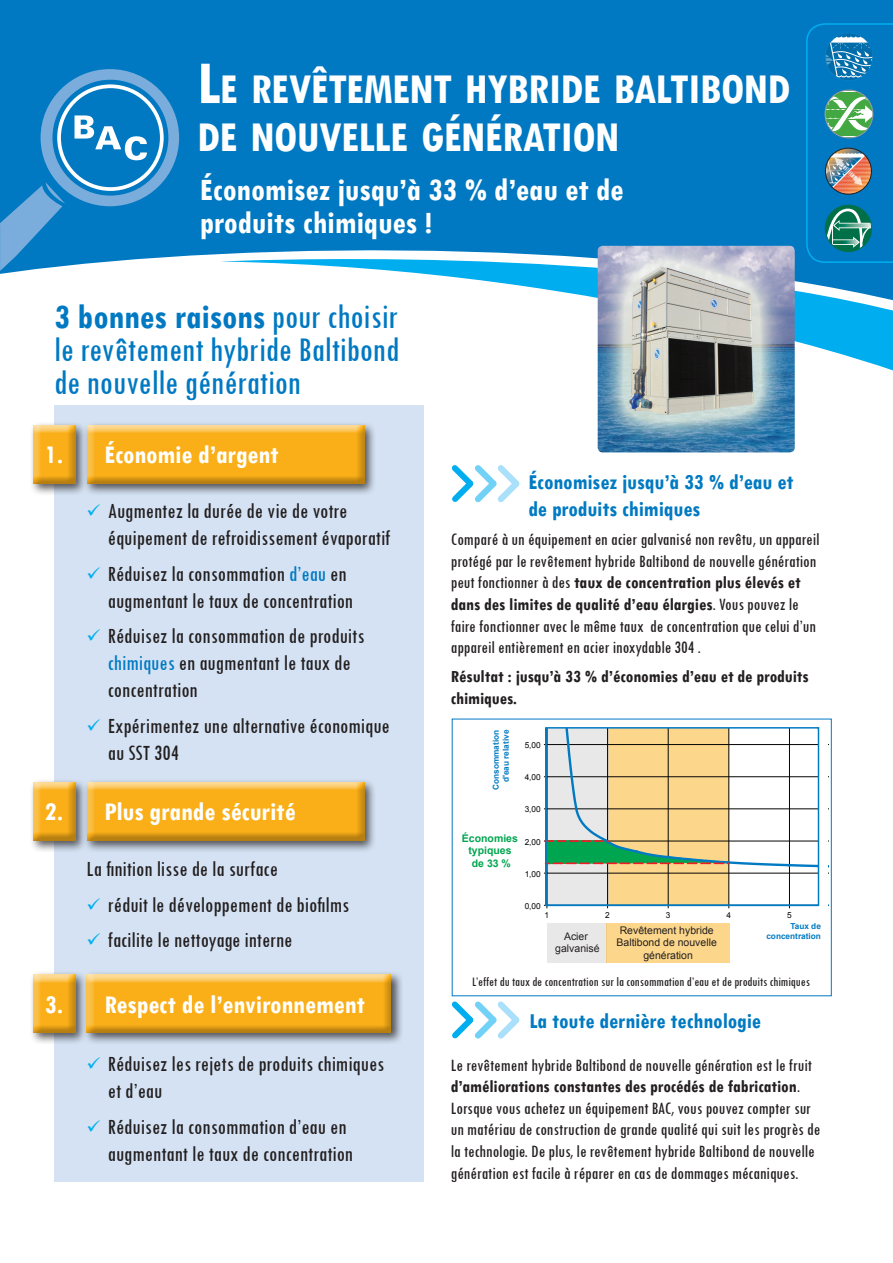
<style>
.page{position:relative;width:893px;height:1263px;background:#fff}
.page>*{position:absolute;margin:0;border:0;box-sizing:border-box;transform-origin:0 0}
.t1{font:700 condensed 45.15px/48px "Tw Cen";letter-spacing:-.015em;color:#fff}
.t2{font:condensed 36px/33px "Tw Cen";color:#0079c2;text-align:justify}
.t3{font:700 condensed 33px/33px "Tw Cen";color:#fff}
.t4{font:700 condensed 27px "Tw Cen";color:#fff}
.bullets{font:condensed 22.5px/27px "Tw Cen";color:#231f20}
.t5{font:700 condensed 22.5px/27px "Tw Cen";color:#007ac2}
.t6{font:condensed 18px/21.6px "Tw Cen";color:#231f20}
.t7{font:700 condensed 18px/21.6px "Tw Cen";color:#231f20}
.t8{font:condensed 13.5px "Tw Cen";color:#231f20}
.t9{font:10.5px/12.6px "Arial";color:#231f20;text-align:center}
.t10{font:700 10.5px/12.6px "Arial";color:#00a54f;text-align:center}
.t11{font:700 8.25px/9.9px "Arial";color:#007ac2;text-align:right}
.t12{font:8.25px "Arial";color:#050504}
.s1{font-size:64.5px}
.s2{font-weight:700}
.s3{color:#0079c2}
</style>
<div class="page">
<div style="left:0;top:0;width:893px;height:274px;background:#0079c2"></div>
<svg style="left:220px;top:242px;width:673px;height:133px"></svg>
<div style="left:41px;top:69px;width:138px;height:137px;background:#7aacdc;border-radius:50%"></div>
<svg style="left:0;top:182px;width:65px;height:89px;background:#3790cd"></svg>
<svg style="left:806px;top:23px;width:87px;height:240px;background:#2688b2"></svg>
<div style="left:825px;top:33px;width:48px;height:48px;border:1px solid #0079c2;border-radius:50%"></div>
<div style="left:52px;top:80px;width:116px;height:116px;background:#0079c2;border-radius:50%"></div>
<svg style="left:57px;top:84px;width:107px;height:107px"></svg>
<div style="left:61px;top:88px;width:99px;height:99px;background:#0079c2;border-radius:50%"></div>
<svg style="left:75px;top:115px;width:72px;height:45px"></svg>
<div style="left:54px;top:405px;width:370px;height:777px;background:#d4e2f3"></div>
<div style="left:82px;top:970px;width:321px;height:75px;background:#231f20;opacity:.75"></div>
<div style="left:82px;top:974px;width:311px;height:60px;background:#231f20;opacity:.31"></div>
<div style="left:82px;top:421px;width:295px;height:75px;background:#231f20;opacity:.75"></div>
<div style="left:82px;top:425px;width:284px;height:59px;background:#231f20;opacity:.31"></div>
<div style="left:82px;top:778px;width:295px;height:75px;background:#231f20;opacity:.75"></div>
<div style="left:82px;top:782px;width:284px;height:59px;background:#231f20;opacity:.31"></div>
<img style="left:598px;top:246px;width:197px;height:206px">
<div style="left:547px;top:923px;width:60px;height:39px;background:#e8e8e9"></div>
<div style="left:607px;top:923px;width:123px;height:39px;background:#fcd78b"></div>
<svg style="left:544px;top:874px;width:274px;height:33px"></svg>
<svg style="left:544px;top:730px;width:272px;height:144px"></svg>
<div style="left:545px;top:727px;width:274px;height:179px;border:2px solid #007ac2"></div>
<svg style="left:451px;top:996px;width:74px;height:43px"></svg>
<svg style="left:451px;top:465px;width:69px;height:38px"></svg>
<div style="left:29px;top:421px;width:59px;height:75px;background:#231f20;opacity:.75"></div>
<div style="left:31px;top:424px;width:53px;height:60px;background:#231f20;opacity:.31"></div>
<div style="left:29px;top:778px;width:59px;height:75px;background:#231f20;opacity:.75"></div>
<div style="left:31px;top:781px;width:53px;height:60px;background:#231f20;opacity:.31"></div>
<div style="left:29px;top:970px;width:59px;height:75px;background:#231f20;opacity:.75"></div>
<div style="left:31px;top:974px;width:53px;height:60px;background:#231f20;opacity:.31"></div>
<p class="t1" style="left:197px;top:64px;width:595px"><span class="s1">L</span>E REVÊTEMENT HYBRIDE BALTIBOND<br>DE NOUVELLE GÉNÉRATION</p>
<p class="t3" style="left:200px;top:172px;width:425px">Économisez jusqu’à 33 % d’eau et de produits chimiques !</p>
<p class="t2" style="left:54px;top:299px;width:347px"><span class="s2">3 bonnes raisons</span> pour choisir le revêtement hybride Baltibond de nouvelle génération</p>
<h3 class="t4" style="left:45px;top:438px;width:20px">1.</h3>
<h3 class="t4" style="left:104px;top:438px;width:176px">Économie d’argent</h3>
<p class="bullets" style="left:108px;top:497px;width:284px">Augmentez la durée de vie de votre équipement de refroidissement évaporatif</p>
<p class="bullets" style="left:108px;top:559px;width:247px">Réduisez la consommation <span class="s3">d’eau</span> en augmentant le taux de concentration</p>
<p class="bullets" style="left:108px;top:622px;width:258px">Réduisez la consommation de produits <span class="s3">chimiques</span> en augmentant le taux de concentration</p>
<p class="bullets" style="left:108px;top:711px;width:283px">Expérimentez une alternative économique au SST 304</p>
<p class="t5" style="left:528px;top:468px;width:267px">Économisez jusqu’à 33 % d’eau et de produits chimiques</p>
<p class="t6" style="left:451px;top:528px;width:370px">Comparé à un équipement en acier galvanisé non revêtu, un appareil protégé par le revêtement hybride Baltibond de nouvelle génération peut fonctionner à des <span class="s2">taux de concentration plus élevés et dans des limites de qualité d’eau élargies</span>. Vous pouvez le faire fonctionner avec le même taux de concentration que celui d’un appareil entièrement en acier inoxydable 304 .</p>
<p class="t7" style="left:451px;top:665px;width:359px">Résultat : jusqu’à 33 % d’économies d’eau et de produits chimiques.</p>
<p class="t11" style="left:491px;top:790px;width:62px;rotate:-90deg">Consommation d'eau relative</p>
<p class="t12" style="left:525px;top:740px;width:18px">5,00</p>
<p class="t12" style="left:525px;top:772px;width:18px">4,00</p>
<h3 class="t4" style="left:45px;top:795px;width:20px">2.</h3>
<h3 class="t4" style="left:104px;top:795px;width:193px">Plus grande sécurité</h3>
<p class="t12" style="left:525px;top:804px;width:18px">3,00</p>
<p class="bullets" style="left:87px;top:855px;width:193px">La finition lisse de la surface</p>
<p class="bullets" style="left:108px;top:890px;width:243px">réduit le développement de biofilms</p>
<p class="bullets" style="left:108px;top:926px;width:186px">facilite le nettoyage interne</p>
<p class="t10" style="left:462px;top:832px;width:58px">Économies typiques de 33 %</p>
<p class="t12" style="left:525px;top:836px;width:18px">2,00</p>
<p class="t12" style="left:525px;top:868px;width:18px">1,00</p>
<p class="t12" style="left:525px;top:900px;width:18px">0,00</p>
<p class="t12" style="left:545px;top:909px;width:6px">1</p>
<p class="t12" style="left:605px;top:909px;width:6px">2</p>
<p class="t12" style="left:666px;top:909px;width:6px">3</p>
<p class="t12" style="left:726px;top:909px;width:6px">4</p>
<p class="t12" style="left:787px;top:909px;width:6px">5</p>
<p class="t9" style="left:555px;top:930px;width:46px">Acier galvanisé</p>
<p class="t9" style="left:616px;top:924px;width:102px">Revêtement hybride<br>Baltibond de nouvelle génération</p>
<p class="t11" style="left:766px;top:921px;width:56px">Taux de concentration</p>
<h3 class="t4" style="left:45px;top:988px;width:20px">3.</h3>
<h3 class="t4" style="left:104px;top:988px;width:262px">Respect de l’environnement</h3>
<p class="bullets" style="left:108px;top:1050px;width:278px">Réduisez les rejets de produits chimiques et d’eau</p>
<p class="bullets" style="left:108px;top:1113px;width:247px">Réduisez la consommation d’eau en augmentant le taux de concentration</p>
<p class="t8" style="left:472px;top:973px;width:339px">L’effet du taux de concentration sur la consommation d’eau et de produits chimiques</p>
<p class="t5" style="left:529px;top:1007px;width:233px">La toute dernière technologie</p>
<p class="t6" style="left:451px;top:1054px;width:371px">Le revêtement hybride Baltibond de nouvelle génération est le fruit <span class="s2">d’améliorations constantes des procédés de fabrication</span>.<br>Lorsque vous achetez un équipement BAC, vous pouvez compter sur un matériau de construction de grande qualité qui suit les progrès de la technologie. De plus, le revêtement hybride Baltibond de nouvelle génération est facile à réparer en cas de dommages mécaniques.</p>
</div>
